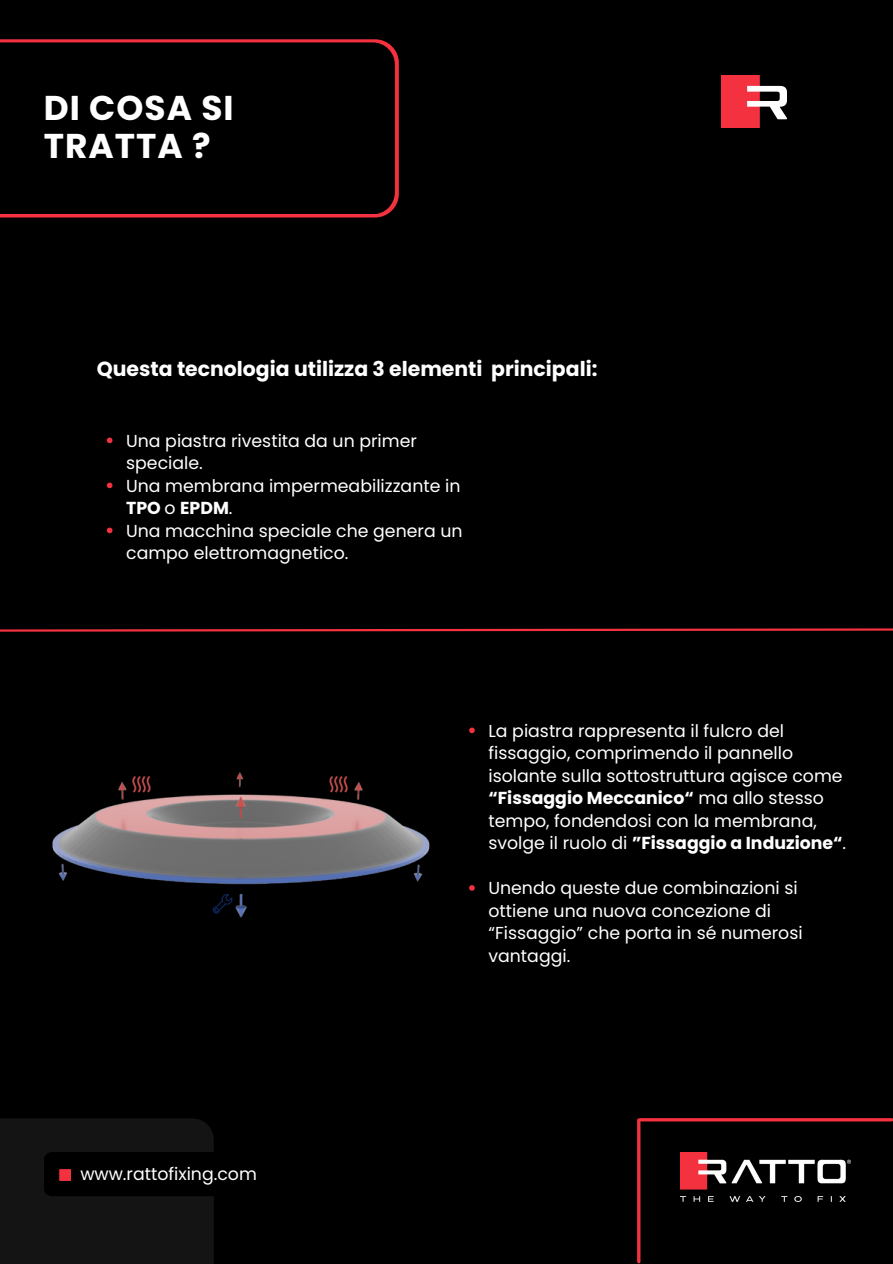
<style>
.page{position:relative;width:893px;height:1264px;background:#fff}
.page>*{position:absolute;margin:0;border:0;box-sizing:border-box;transform-origin:0 0}
.t1{font:700 34.35px/37.2px "Poppins";letter-spacing:.03em;color:#fff}
.t2{font:700 20.4px "Poppins";color:#fff}
.t3{font:17.25px/22.5px "Poppins";color:#fff}
.s1{font-weight:700}
</style>
<div class="page">
<div style="left:0;top:0;width:892px;height:1263px;background:#000"></div>
<svg style="left:0;top:39px;width:398px;height:178px;background:#dc2c39"></svg>
<svg style="left:0;top:42px;width:395px;height:172px"></svg>
<svg style="left:0;top:628px;width:892px;height:4px"></svg>
<img style="left:721px;top:76px;width:65px;height:52px">
<div style="left:0;top:1118px;width:214px;height:145px;background:#141414"></div>
<div style="left:44px;top:1151px;width:291px;height:45px;background:#000;border-radius:8px"></div>
<div style="left:59px;top:1169px;width:12px;height:11px;background:#f3313f"></div>
<hr style="left:640px;top:1118px;width:251px;height:3px;background:#f3313f">
<img style="left:681px;top:1152px;width:169px;height:49px">
<hr style="left:637px;top:1119px;width:3px;height:142px;background:#f3313f">
<img style="left:52px;top:772px;width:378px;height:146px">
<svg style="left:107px;top:437px;width:5px;height:6px"></svg>
<svg style="left:107px;top:482px;width:5px;height:6px"></svg>
<svg style="left:107px;top:527px;width:5px;height:6px"></svg>
<svg style="left:469px;top:727px;width:5px;height:6px"></svg>
<svg style="left:469px;top:885px;width:5px;height:5px"></svg>
<p class="t1" style="left:44px;top:90px;width:191px">DI COSA SI<br>TRATTA ?</p>
<p class="t2" style="left:97px;top:354px;width:502px">Questa tecnologia utilizza 3 elementi principali:</p>
<p class="t3" style="left:126px;top:429px;width:292px">Una piastra rivestita da un primer speciale.</p>
<p class="t3" style="left:126px;top:474px;width:336px">Una membrana impermeabilizzante in<br><span class="s1">TPO</span> o <span class="s1">EPDM</span>.</p>
<p class="t3" style="left:126px;top:519px;width:338px">Una macchina speciale che genera un campo elettromagnetico.</p>
<h2 class="t3" style="left:488px;top:719px;width:359px">La piastra rappresenta il fulcro del fissaggio, comprimendo il pannello isolante sulla sottostruttura agisce come <span class="s1">“Fissaggio Meccanico“</span> ma allo stesso tempo, fondendosi con la membrana, svolge il ruolo di <span class="s1">”Fissaggio a Induzione“</span>.</h2>
<p class="t3" style="left:488px;top:876px;width:316px">Unendo queste due combinazioni si ottiene una nuova concezione di “Fissaggio” che porta in sé numerosi vantaggi.</p>
<p class="t3" style="left:80px;top:1162px;width:178px">www.rattofixing.com</p>
</div>
